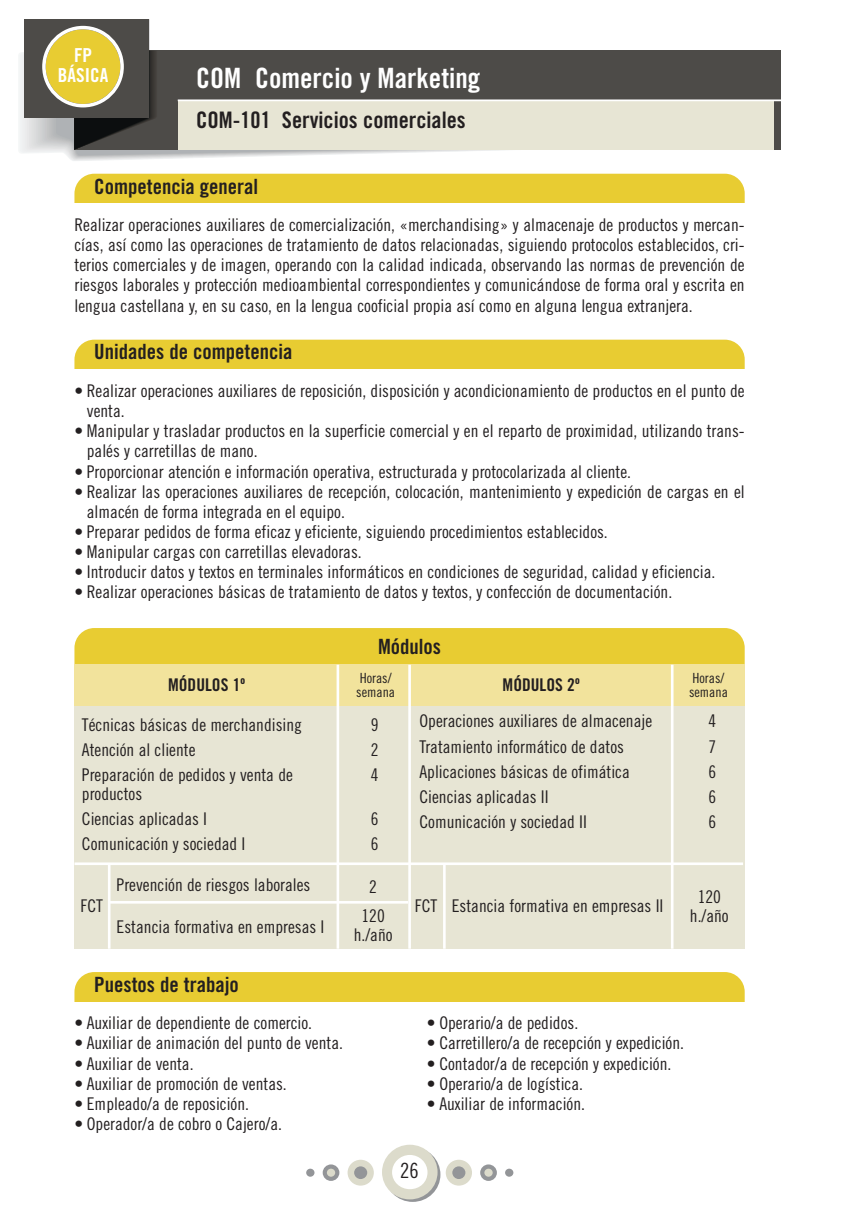
<style>
.page{position:relative;width:844px;height:1216px;background:#fff}
.page>*{position:absolute;margin:0;border:0;box-sizing:border-box;transform-origin:0 0}
.t1{font:28px "Trade Gothic Bold Cond Twenty";color:#fff}
.t2{font:22.75px "Trade Gothic Bold Cond Twenty";color:#231f20}
.t3{font:21px "Trade Gothic Bold Cond Twenty";color:#231f20}
.t4{font:21px "Trade Gothic Cond Eighteen";color:#231f20}
.t5{font:19.25px/20.1px "Trade Gothic Bold Cond Twenty";color:#fff;text-align:center}
.t6{font:17.5px/20.1px "Trade Gothic Cond Eighteen";color:#231f20}
.t7{font:17.5px "Trade Gothic Bold Cond Twenty";color:#231f20}
.t8{font:14px "Trade Gothic Cond Eighteen";color:#231f20}
</style>
<div class="page">
<svg style="left:385px;top:1147px;width:55px;height:54px"></svg>
<div style="left:382px;top:1144px;width:55px;height:55px;background:#dcdbcb;border-radius:50%"></div>
<div style="left:392px;top:1154px;width:35px;height:35px;background:#fff;border-radius:50%"></div>
<div style="left:445px;top:1159px;width:27px;height:26px;background:#dcdbcb;border-radius:50%"></div>
<div style="left:452px;top:1166px;width:13px;height:12px;background:#939598;border-radius:50%"></div>
<div style="left:347px;top:1159px;width:27px;height:26px;background:#dcdbcb;border-radius:50%"></div>
<div style="left:354px;top:1166px;width:13px;height:12px;background:#939598;border-radius:50%"></div>
<svg style="left:322px;top:1164px;width:17px;height:16px"></svg>
<div style="left:327px;top:1168px;width:8px;height:8px;background:#dcdbcb;border-radius:50%"></div>
<svg style="left:480px;top:1164px;width:16px;height:16px"></svg>
<div style="left:484px;top:1168px;width:8px;height:8px;background:#dcdbcb;border-radius:50%"></div>
<div style="left:306px;top:1168px;width:8px;height:8px;background:#939598;border-radius:50%"></div>
<div style="left:505px;top:1168px;width:8px;height:8px;background:#939598;border-radius:50%"></div>
<svg style="left:63px;top:149px;width:479px;height:6px"></svg>
<div style="left:74px;top:50px;width:706px;height:99px;background:#4d4b48"></div>
<div style="left:178px;top:100px;width:595px;height:49px;background:#e7e5d4"></div>
<hr style="left:178px;top:99px;width:602px;height:2px;background:#fff">
<div style="left:25px;top:19px;width:124px;height:99px;background:#4d4b48"></div>
<svg style="left:42px;top:19px;width:115px;height:133px"></svg>
<div style="left:74px;top:339px;width:670px;height:50px;background:#e8cc32;border-radius:20px"></div>
<div style="left:74px;top:369px;width:670px;height:30px;background:#fff"></div>
<div style="left:74px;top:174px;width:670px;height:49px;background:#e8cc32;border-radius:20px"></div>
<div style="left:74px;top:972px;width:670px;height:49px;background:#e8cc32;border-radius:20px"></div>
<div style="left:74px;top:1001px;width:670px;height:30px;background:#fff"></div>
<div style="left:74px;top:203px;width:670px;height:30px;background:#fff"></div>
<div style="left:74px;top:706px;width:670px;height:242px;background:#e7e5d4"></div>
<div style="left:74px;top:628px;width:670px;height:64px;background:#e8cc32;border-radius:20px"></div>
<div style="left:74px;top:664px;width:670px;height:42px;background:#f2e39c"></div>
<hr style="left:408px;top:664px;width:3px;height:284px;background:#fff">
<hr style="left:670px;top:664px;width:3px;height:284px;background:#fff">
<hr style="left:336px;top:664px;width:3px;height:284px;background:#fff">
<hr style="left:108px;top:863px;width:2px;height:85px;background:#fff">
<hr style="left:443px;top:863px;width:2px;height:85px;background:#fff">
<hr style="left:74px;top:862px;width:668px;height:3px;background:#fff">
<hr style="left:109px;top:901px;width:299px;height:2px;background:#fff">
<p class="t5" style="left:58px;top:47px;width:52px">FP<br>BÁSICA</p>
<h1 class="t1" style="left:196px;top:68px;width:285px">COM Comercio y Marketing</h1>
<h2 class="t2" style="left:196px;top:112px;width:271px">COM-101 Servicios comerciales</h2>
<p class="t3" style="left:94px;top:179px;width:165px">Competencia general</p>
<p class="t6" style="left:74px;top:216px;width:671px;text-align:justify">Realizar operaciones auxiliares de comercialización, «merchandising» y almacenaje de productos y mercan&shy;cías, así como las operaciones de tratamiento de datos relacionadas, siguiendo protocolos establecidos, cri&shy;terios comerciales y de imagen, operando con la calidad indicada, observando las normas de prevención de riesgos laborales y protección medioambiental correspondientes y comunicándose de forma oral y escrita en lengua castellana y, en su caso, en la lengua cooficial propia así como en alguna lengua extranjera.</p>
<p class="t3" style="left:94px;top:344px;width:199px">Unidades de competencia</p>
<p class="t6" style="left:87px;top:382px;width:659px;text-indent:-12px">• Realizar operaciones auxiliares de reposición, disposición y acondicionamiento de productos en el punto de venta.</p>
<p class="t6" style="left:87px;top:422px;width:659px;text-indent:-12px">• Manipular y trasladar productos en la superficie comercial y en el reparto de proximidad, utilizando trans&shy;palés y carretillas de mano.</p>
<p class="t6" style="left:74px;top:462px;width:558px">• Proporcionar atención e información operativa, estructurada y protocolarizada al cliente.</p>
<p class="t6" style="left:87px;top:482px;width:659px;text-indent:-12px">• Realizar las operaciones auxiliares de recepción, colocación, mantenimiento y expedición de cargas en el almacén de forma integrada en el equipo.</p>
<p class="t6" style="left:74px;top:523px;width:534px">• Preparar pedidos de forma eficaz y eficiente, siguiendo procedimientos establecidos.</p>
<p class="t6" style="left:74px;top:543px;width:289px">• Manipular cargas con carretillas elevadoras.</p>
<p class="t6" style="left:74px;top:563px;width:642px">• Introducir datos y textos en terminales informáticos en condiciones de seguridad, calidad y eficiencia.</p>
<p class="t6" style="left:74px;top:583px;width:599px">• Realizar operaciones básicas de tratamiento de datos y textos, y confección de documentación.</p>
<p class="t7" style="left:168px;top:678px;width:78px">MÓDULOS 1º</p>
<p class="t3" style="left:378px;top:639px;width:64px">Módulos</p>
<p class="t8" style="left:359px;top:672px;width:33px">Horas/</p>
<p class="t8" style="left:692px;top:672px;width:33px">Horas/</p>
<p class="t7" style="left:502px;top:678px;width:78px">MÓDULOS 2º</p>
<p class="t8" style="left:356px;top:686px;width:40px">semana</p>
<p class="t8" style="left:688px;top:686px;width:40px">semana</p>
<p class="t6" style="left:82px;top:715px;width:221px">Técnicas básicas de merchandising</p>
<p class="t6" style="left:371px;top:715px;width:9px">9</p>
<p class="t6" style="left:82px;top:740px;width:115px">Atención al cliente</p>
<p class="t6" style="left:371px;top:740px;width:9px">2</p>
<p class="t6" style="left:82px;top:766px;width:212px">Preparación de pedidos y venta de</p>
<p class="t6" style="left:371px;top:766px;width:9px">4</p>
<p class="t6" style="left:82px;top:782px;width:127px;line-height:25px">productos<br>Ciencias aplicadas I</p>
<p class="t6" style="left:371px;top:810px;width:9px">6</p>
<p class="t6" style="left:82px;top:835px;width:165px">Comunicación y sociedad I</p>
<p class="t6" style="left:371px;top:835px;width:9px">6</p>
<p class="t6" style="left:81px;top:897px;width:24px">FCT</p>
<p class="t6" style="left:117px;top:876px;width:195px">Prevención de riesgos laborales</p>
<p class="t6" style="left:117px;top:918px;width:209px">Estancia formativa en empresas I</p>
<p class="t6" style="left:361px;top:874px;width:25px;line-height:28px;text-align:center">2<br>120</p>
<p class="t6" style="left:353px;top:925px;width:40px">h./año</p>
<p class="t6" style="left:419px;top:712px;width:234px">Operaciones auxiliares de almacenaje</p>
<p class="t6" style="left:708px;top:712px;width:9px">4</p>
<p class="t6" style="left:419px;top:737px;width:206px">Tratamiento informático de datos</p>
<p class="t6" style="left:708px;top:737px;width:9px">7</p>
<p class="t6" style="left:419px;top:762px;width:212px">Aplicaciones básicas de ofimática</p>
<p class="t6" style="left:708px;top:762px;width:9px">6</p>
<p class="t6" style="left:419px;top:787px;width:131px">Ciencias aplicadas II</p>
<p class="t6" style="left:708px;top:787px;width:9px">6</p>
<p class="t6" style="left:419px;top:813px;width:169px">Comunicación y sociedad II</p>
<p class="t6" style="left:708px;top:813px;width:9px">6</p>
<p class="t6" style="left:415px;top:897px;width:250px">FCT Estancia formativa en empresas II</p>
<p class="t6" style="left:689px;top:888px;width:40px;line-height:19.2px;text-align:center">120 h./año</p>
<p class="t3" style="left:94px;top:977px;width:146px">Puestos de trabajo</p>
<p class="t6" style="left:74px;top:1014px;width:239px">• Auxiliar de dependiente de comercio.</p>
<p class="t6" style="left:74px;top:1034px;width:270px">• Auxiliar de animación del punto de venta.</p>
<p class="t6" style="left:74px;top:1054px;width:121px">• Auxiliar de venta.</p>
<p class="t6" style="left:74px;top:1074px;width:214px">• Auxiliar de promoción de ventas.</p>
<p class="t6" style="left:74px;top:1094px;width:176px">• Empleado/a de reposición.</p>
<p class="t6" style="left:74px;top:1115px;width:209px">• Operador/a de cobro o Cajero/a.</p>
<p class="t6" style="left:427px;top:1014px;width:153px">• Operario/a de pedidos.</p>
<p class="t6" style="left:427px;top:1034px;width:258px">• Carretillero/a de recepción y expedición.</p>
<p class="t6" style="left:427px;top:1054px;width:246px">• Contador/a de recepción y expedición.</p>
<p class="t6" style="left:427px;top:1074px;width:158px">• Operario/a de logística.</p>
<p class="t6" style="left:427px;top:1094px;width:159px">• Auxiliar de información.</p>
<p class="t4" style="left:400px;top:1162px;width:20px">26</p>
</div>
